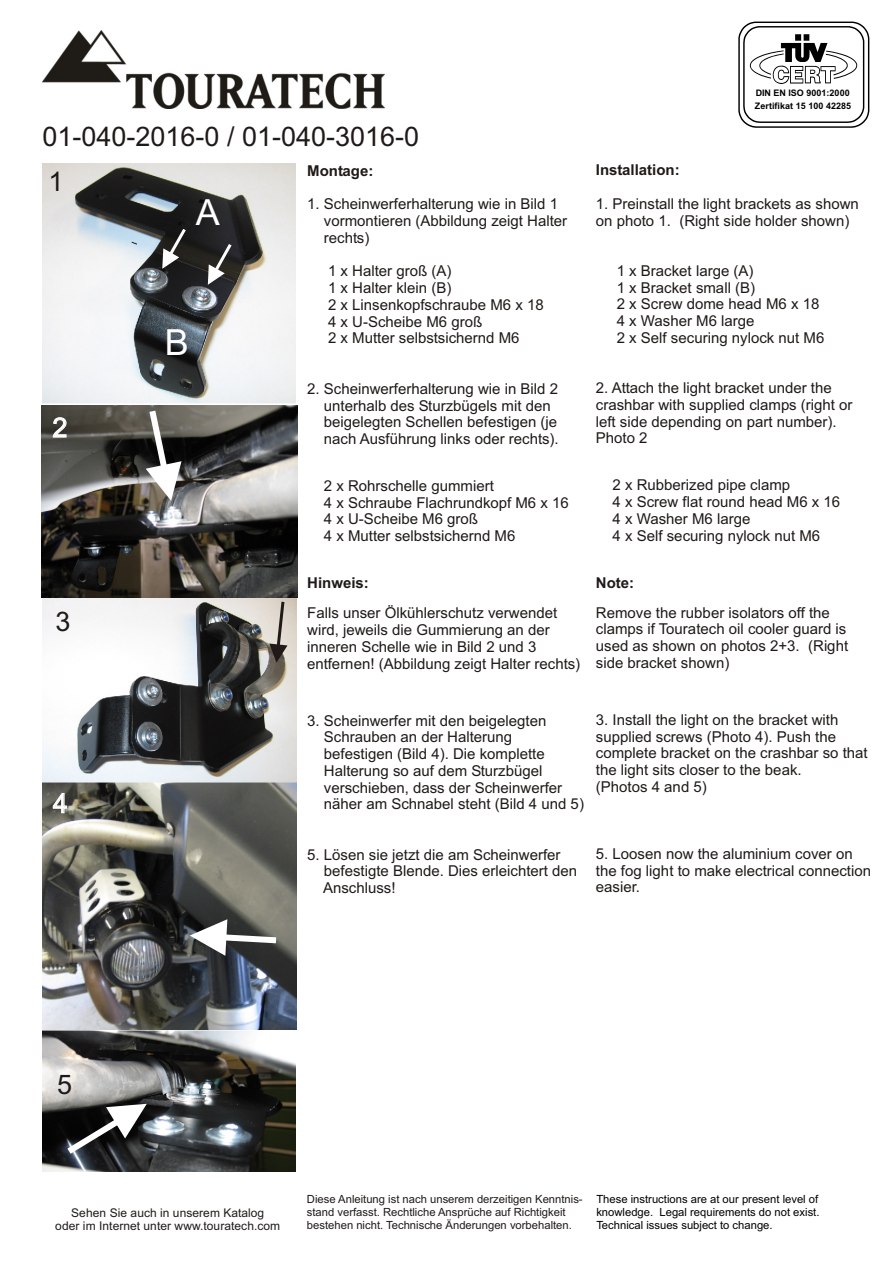
<style>
.page{position:relative;width:894px;height:1263px;background:#fff}
.page>*{position:absolute;margin:0;border:0;box-sizing:border-box;transform-origin:0 0}
.t1{font:36px "Arial";color:#fff}
.t2{font:27px/45px "Arial";color:#1f1a17}
.t3{font:27px "Arial";color:#fff}
.t4{font:15px/16.8px "Arial";color:#1f1a17}
.t5{font:700 15px "Arial";color:#1f1a17}
.t6{font:12px/13.4px "Arial";letter-spacing:.005em;color:#1f1a17;text-align:center}
.t7{font:11.25px/12.6px "Arial";color:#1f1a17}
.t8{font:11.25px/12.6px "Arial";color:#000;text-align:justify}
.t9{font:700 9px/12.9px "Arial";letter-spacing:.005em;color:#000}
</style>
<div class="page">
<img style="left:42px;top:30px;width:342px;height:78px">
<svg style="left:738px;top:22px;width:131px;height:106px"></svg>
<img style="left:43px;top:164px;width:252px;height:240px">
<svg style="left:162px;top:229px;width:24px;height:40px"></svg>
<svg style="left:131px;top:242px;width:6px;height:3px"></svg>
<svg style="left:208px;top:244px;width:24px;height:41px"></svg>
<img style="left:42px;top:406px;width:256px;height:623px">
<svg style="left:269px;top:602px;width:19px;height:61px"></svg>
<svg style="left:146px;top:411px;width:36px;height:90px"></svg>
<img style="left:42px;top:1030px;width:253px;height:141px">
<svg style="left:190px;top:919px;width:86px;height:37px"></svg>
<svg style="left:67px;top:1104px;width:80px;height:50px"></svg>
<h2 class="t2" style="left:42px;top:116px;width:378px">01-040-2016-0 / 01-040-3016-0<br>1</h2>
<h1 class="t1" style="left:196px;top:199px;width:26px">A</h1>
<p class="t5" style="left:307px;top:165px;width:68px">Montage:</p>
<p class="t4" style="left:324px;top:197px;width:245px;text-indent:-17px">1. Scheinwerferhalterung wie in Bild 1 vormontieren (Abbildung zeigt Halter rechts)</p>
<p class="t4" style="left:328px;top:264px;width:217px">1 x Halter groß (A)<br>1 x Halter klein (B)<br>2 x Linsenkopfschraube M6 x 18<br>4 x U-Scheibe M6 groß<br>2 x Mutter selbstsichernd M6</p>
<p class="t4" style="left:324px;top:381px;width:236px;text-indent:-17px">2. Scheinwerferhalterung wie in Bild 2 unterhalb des Sturzbügels mit den beigelegten Schellen befestigen (je nach Ausführung links oder rechts).</p>
<p class="t4" style="left:324px;top:479px;width:246px">2 x Rohrschelle gummiert<br>4 x Schraube Flachrundkopf M6 x 16<br>4 x U-Scheibe M6 groß<br>4 x Mutter selbstsichernd M6</p>
<p class="t5" style="left:307px;top:577px;width:63px">Hinweis:</p>
<p class="t4" style="left:307px;top:606px;width:275px">Falls unser Ölkühlerschutz verwendet wird, jeweils die Gummierung an der inneren Schelle wie in Bild 2 und 3 entfernen! (Abbildung zeigt Halter rechts)</p>
<h1 class="t1" style="left:165px;top:329px;width:26px">B</h1>
<h2 class="t3" style="left:52px;top:417px;width:17px">2</h2>
<h2 class="t2" style="left:55px;top:601px;width:17px">3</h2>
<p class="t9" style="left:755px;top:87px;width:98px">DIN EN ISO 9001:2000<br>Zertifikat 15 100 42285</p>
<p class="t5" style="left:596px;top:164px;width:85px">Installation:</p>
<p class="t4" style="left:596px;top:197px;width:265px">1. Preinstall the light brackets as shown on photo 1. (Right side holder shown)</p>
<p class="t4" style="left:617px;top:264px;width:209px">1 x Bracket large (A)<br>1 x Bracket small (B)<br>2 x Screw dome head M6 x 18<br>4 x Washer M6 large<br>2 x Self securing nylock nut M6</p>
<p class="t4" style="left:596px;top:381px;width:258px">2. Attach the light bracket under the crashbar with supplied clamps (right or left side depending on part number).<br>Photo 2</p>
<p class="t4" style="left:613px;top:478px;width:229px">2 x Rubberized pipe clamp<br>4 x Screw flat round head M6 x 16<br>4 x Washer M6 large<br>4 x Self securing nylock nut M6</p>
<p class="t5" style="left:596px;top:577px;width:40px">Note:</p>
<p class="t4" style="left:596px;top:605px;width:254px">Remove the rubber isolators off the clamps if Touratech oil cooler guard is used as shown on photos 2+3. (Right side bracket shown)</p>
<h2 class="t3" style="left:53px;top:793px;width:17px">4</h2>
<p class="t4" style="left:324px;top:713px;width:262px;text-indent:-17px">3. Scheinwerfer mit den beigelegten Schrauben an der Halterung befestigen (Bild 4). Die komplette Halterung so auf dem Sturzbügel verschieben, dass der Scheinwerfer näher am Schnabel steht (Bild 4 und 5)</p>
<p class="t4" style="left:323px;top:847px;width:256px;text-indent:-16px">5. Lösen sie jetzt die am Scheinwerfer befestigte Blende. Dies erleichtert den<br>Anschluss!</p>
<p class="t4" style="left:596px;top:713px;width:273px">3. Install the light on the bracket with supplied screws (Photo 4). Push the complete bracket on the crashbar so that the light sits closer to the beak.<br>(Photos 4 and 5)</p>
<p class="t4" style="left:596px;top:847px;width:277px">5. Loosen now the aluminium cover on the fog light to make electrical connection easier.</p>
<h2 class="t2" style="left:57px;top:1065px;width:17px">5</h2>
<p class="t6" style="left:55px;top:1207px;width:227px">Sehen Sie auch in unserem Katalog<br>oder im Internet unter www.touratech.com</p>
<p class="t7" style="left:307px;top:1194px;width:277px">Diese Anleitung ist nach unserem derzeitigen Kenntnis&shy;stand verfasst. Rechtliche Ansprüche auf Richtigkeit bestehen nicht. Technische Änderungen vorbehalten.</p>
<p class="t8" style="left:596px;top:1194px;width:225px">These instructions are at our present level of knowledge. Legal requirements do not exist.<br>Technical issues subject to change.</p>
</div>
